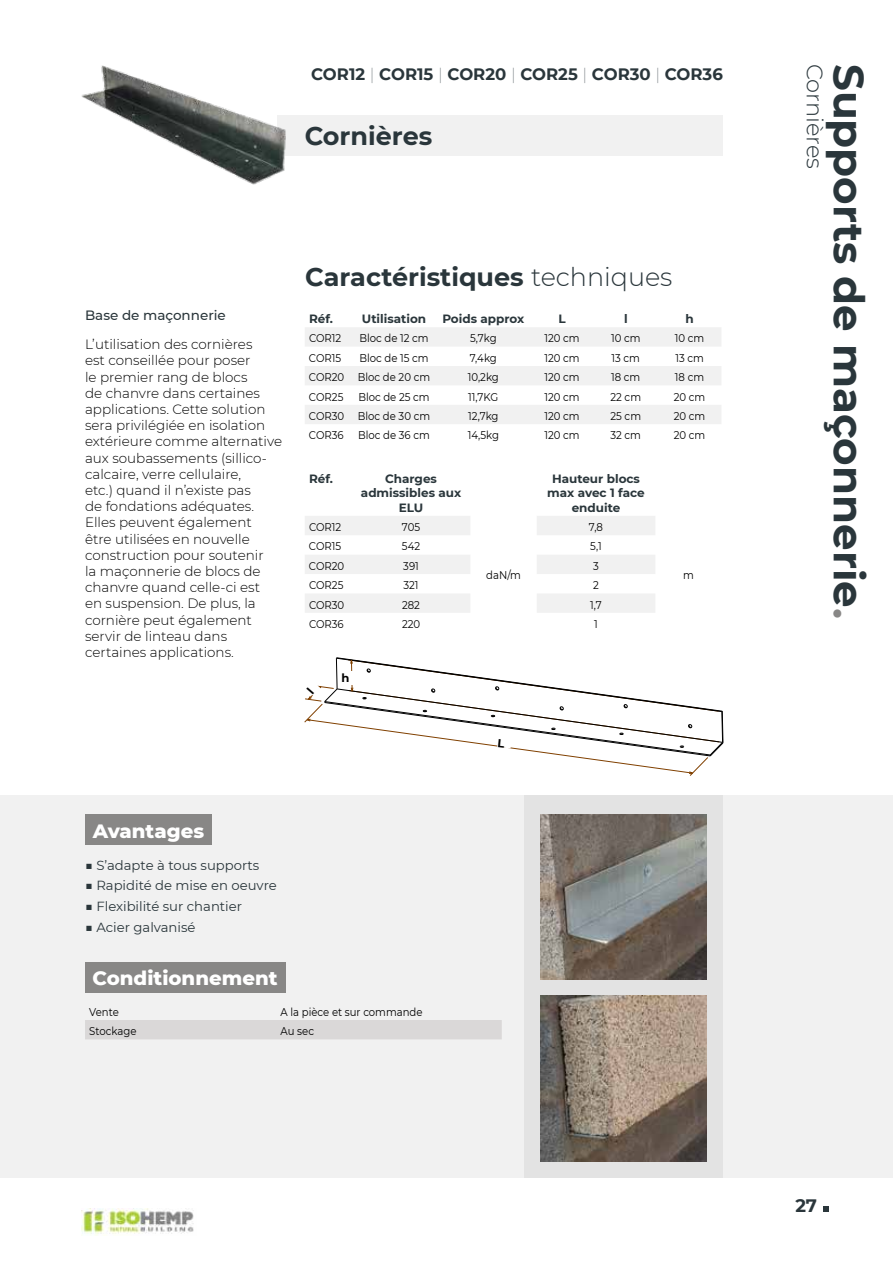
<style>
.page{position:relative;width:893px;height:1263px;background:#fff}
.page>*{position:absolute;margin:0;border:0;box-sizing:border-box;transform-origin:0 0}
.t1{font:700 42px "Montserrat";color:#2a363b}
.t2{font:700 25.5px "Montserrat";color:#2a363b}
.t3{font:300 22.5px "Montserrat";color:#2a363b}
.t4{font:800 19.65px "Montserrat";color:#fff}
.t5{font:700 18px "Montserrat";color:#2a363b}
.t6{font:700 16.5px "Montserrat";color:#2a363b}
.t7{font:300 13.5px/16.2px "Montserrat";color:#000}
.t8{font:500 13.5px "Montserrat";color:#2a363b}
.t9{font:13.2px "Montserrat";color:#2a363b}
.t10{font:700 12px/14.4px "Montserrat";color:#2a363b;text-align:center}
.t11{font:700 11.55px "Montserrat";color:#000}
.t12{font:11.25px "Montserrat";color:#000;scale:.9 1}
.s1{font-weight:100}
.s2{font-weight:300}
.s3{color:#888786}
</style>
<div class="page">
<div style="left:0;top:795px;width:893px;height:383px;background:#f1f1f1"></div>
<div style="left:277px;top:115px;width:446px;height:40px;background:#f1f1f1"></div>
<div style="left:85px;top:815px;width:127px;height:30px;background:#888786"></div>
<div style="left:85px;top:962px;width:200px;height:30px;background:#888786"></div>
<div style="left:524px;top:795px;width:199px;height:383px;background:#e3e3e3"></div>
<img style="left:81px;top:65px;width:207px;height:120px">
<svg style="left:305px;top:327px;width:416px;height:97px"></svg>
<svg style="left:305px;top:516px;width:350px;height:97px"></svg>
<div style="left:85px;top:1020px;width:417px;height:19px;background:#dad8d8"></div>
<img style="left:541px;top:814px;width:165px;height:166px">
<img style="left:541px;top:995px;width:165px;height:166px">
<svg style="left:823px;top:1206px;width:6px;height:6px"></svg>
<img style="left:81px;top:1208px;width:113px;height:28px">
<svg style="left:304px;top:657px;width:420px;height:119px"></svg>
<p class="t6" style="left:311px;top:62px;width:413px">COR12 <span class="s1">|</span> COR15 <span class="s1">|</span> COR20 <span class="s1">|</span> COR25 <span class="s1">|</span> COR30 <span class="s1">|</span> COR36</p>
<h2 class="t2" style="left:305px;top:117px;width:129px">Cornières</h2>
<p class="t8" style="left:85px;top:306px;width:142px">Base de maçonnerie</p>
<p class="t7" style="left:85px;top:336px;width:199px">L’utilisation des cornières<br>est conseillée pour poser<br>le premier rang de blocs<br>de chanvre dans certaines applications. Cette solution sera privilégiée en isolation extérieure comme alternative aux soubassements (sillico&shy;calcaire, verre cellulaire,<br>etc.) quand il n’existe pas<br>de fondations adéquates.<br>Elles peuvent également<br>être utilisées en nouvelle construction pour soutenir<br>la maçonnerie de blocs de chanvre quand celle-ci est<br>en suspension. De plus, la cornière peut également servir de linteau dans certaines applications.</p>
<h2 class="t2" style="left:305px;top:258px;width:369px">Caractéristiques <span class="s2">techniques</span></h2>
<p class="t10" style="left:309px;top:311px;width:26px">Réf.</p>
<p class="t10" style="left:362px;top:311px;width:66px">Utilisation</p>
<p class="t10" style="left:442px;top:311px;width:84px">Poids approx</p>
<p class="t10" style="left:558px;top:311px;width:9px">L</p>
<p class="t10" style="left:624px;top:311px;width:5px">l</p>
<p class="t10" style="left:685px;top:311px;width:10px">h</p>
<p class="t12" style="left:309px;top:331px;width:37px">COR12</p>
<p class="t12" style="left:359px;top:331px;width:78px">Bloc de 12 cm</p>
<p class="t12" style="left:470px;top:331px;width:31px">5,7kg</p>
<p class="t12" style="left:544px;top:331px;width:41px">120 cm</p>
<p class="t12" style="left:611px;top:331px;width:34px">10 cm</p>
<p class="t12" style="left:675px;top:331px;width:34px">10 cm</p>
<p class="t12" style="left:309px;top:350px;width:37px">COR15</p>
<p class="t12" style="left:359px;top:350px;width:78px">Bloc de 15 cm</p>
<p class="t12" style="left:470px;top:350px;width:31px">7,4kg</p>
<p class="t12" style="left:544px;top:350px;width:41px">120 cm</p>
<p class="t12" style="left:612px;top:350px;width:33px">13 cm</p>
<p class="t12" style="left:675px;top:350px;width:33px">13 cm</p>
<p class="t12" style="left:309px;top:369px;width:136px">COR20 Bloc de 20 cm</p>
<p class="t12" style="left:468px;top:369px;width:36px">10,2kg</p>
<p class="t12" style="left:544px;top:369px;width:41px">120 cm</p>
<p class="t12" style="left:611px;top:369px;width:34px">18 cm</p>
<p class="t12" style="left:675px;top:369px;width:34px">18 cm</p>
<p class="t12" style="left:309px;top:389px;width:40px">COR25</p>
<p class="t12" style="left:358px;top:389px;width:81px">Bloc de 25 cm</p>
<p class="t12" style="left:468px;top:389px;width:35px">11,7KG</p>
<p class="t12" style="left:544px;top:389px;width:41px">120 cm</p>
<p class="t12" style="left:610px;top:389px;width:35px">22 cm</p>
<p class="t12" style="left:674px;top:389px;width:37px">20 cm</p>
<p class="t12" style="left:309px;top:408px;width:136px">COR30 Bloc de 30 cm</p>
<p class="t12" style="left:468px;top:408px;width:35px">12,7kg</p>
<p class="t12" style="left:544px;top:408px;width:41px">120 cm</p>
<p class="t12" style="left:610px;top:408px;width:35px">25 cm</p>
<p class="t12" style="left:674px;top:408px;width:37px">20 cm</p>
<p class="t12" style="left:309px;top:428px;width:40px">COR36</p>
<p class="t12" style="left:358px;top:428px;width:81px">Bloc de 36 cm</p>
<p class="t12" style="left:468px;top:428px;width:36px">14,5kg</p>
<p class="t12" style="left:544px;top:428px;width:41px">120 cm</p>
<p class="t12" style="left:610px;top:428px;width:35px">32 cm</p>
<p class="t12" style="left:674px;top:428px;width:37px">20 cm</p>
<p class="t10" style="left:309px;top:471px;width:26px">Réf.</p>
<p class="t10" style="left:361px;top:471px;width:102px">Charges admissibles aux<br>ELU</p>
<p class="t10" style="left:547px;top:471px;width:99px">Hauteur blocs max avec 1 face enduite</p>
<p class="t12" style="left:309px;top:519px;width:37px">COR12</p>
<p class="t12" style="left:402px;top:519px;width:22px">705</p>
<p class="t12" style="left:486px;top:568px;width:40px">daN/m</p>
<p class="t12" style="left:589px;top:519px;width:17px">7,8</p>
<p class="t12" style="left:309px;top:539px;width:37px">COR15</p>
<p class="t12" style="left:402px;top:539px;width:22px">542</p>
<p class="t12" style="left:590px;top:539px;width:14px">5,1</p>
<p class="t12" style="left:309px;top:558px;width:41px">COR20</p>
<p class="t12" style="left:403px;top:558px;width:19px">391</p>
<p class="t12" style="left:593px;top:558px;width:8px">3</p>
<p class="t12" style="left:309px;top:577px;width:40px">COR25</p>
<p class="t12" style="left:403px;top:577px;width:18px">321</p>
<p class="t12" style="left:593px;top:577px;width:8px">2</p>
<p class="t12" style="left:309px;top:597px;width:41px">COR30</p>
<p class="t12" style="left:402px;top:597px;width:21px">282</p>
<p class="t12" style="left:590px;top:597px;width:14px">1,7</p>
<p class="t12" style="left:309px;top:616px;width:40px">COR36</p>
<p class="t12" style="left:402px;top:616px;width:22px">220</p>
<p class="t12" style="left:594px;top:616px;width:6px">1</p>
<p class="t12" style="left:683px;top:568px;width:13px">m</p>
<p class="t11" style="left:342px;top:670px;width:9px">h</p>
<h3 class="t4" style="left:93px;top:816px;width:113px">Avantages</h3>
<p class="t9" style="left:85px;top:856px;width:176px">■ S’adapte à tous supports</p>
<p class="t9" style="left:85px;top:877px;width:193px">■ Rapidité de mise en oeuvre</p>
<p class="t9" style="left:85px;top:897px;width:159px">■ Flexibilité sur chantier</p>
<p class="t9" style="left:85px;top:918px;width:112px">■ Acier galvanisé</p>
<h3 class="t4" style="left:92px;top:963px;width:187px">Conditionnement</h3>
<p class="t12" style="left:89px;top:1004px;width:34px">Vente</p>
<p class="t12" style="left:281px;top:1004px;width:159px">A la pièce et sur commande</p>
<p class="t12" style="left:89px;top:1023px;width:54px">Stockage</p>
<p class="t12" style="left:281px;top:1023px;width:39px">Au sec</p>
<h1 class="t1" style="left:879px;top:64px;width:556px;rotate:90deg">Supports de maçonnerie<span class="s3">.</span></h1>
<h3 class="t3" style="left:830px;top:64px;width:107px;rotate:90deg">Cornières</h3>
<h3 class="t5" style="left:795px;top:1192px;width:23px">27</h3>
</div>
